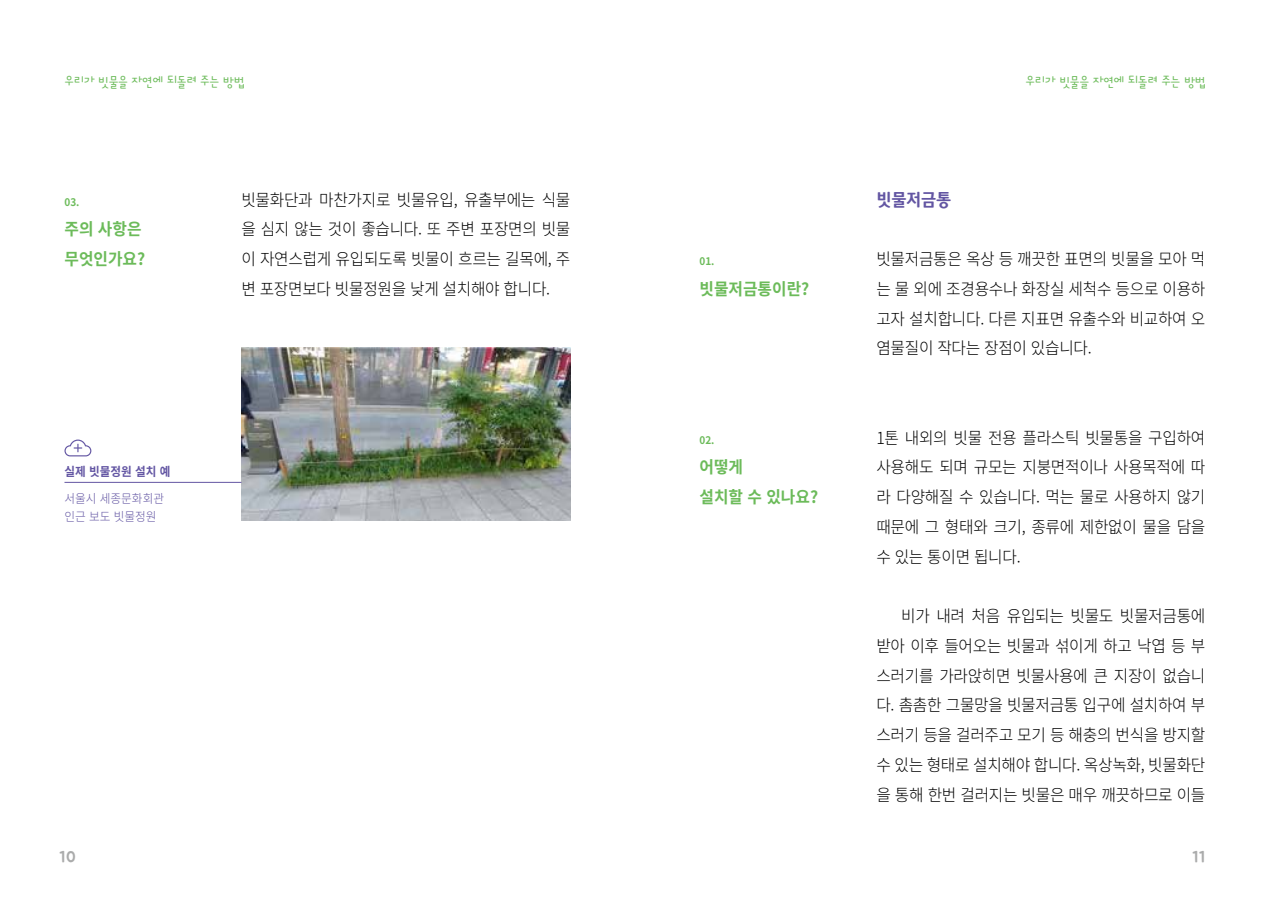
<style>
.page{position:relative;width:1270px;height:903px;background:#fff}
.page>*{position:absolute;margin:0;border:0;box-sizing:border-box;transform-origin:0 0}
.t1{font:17.5px "Rix J Gulim B";letter-spacing:-.02em;color:#6356a3}
.t2{font:300 16.62px/29.8px "Noto Sans KR";letter-spacing:-.02em;color:#000;text-align:justify;scale:.95 1}
.t3{font:700 16.62px/29.8px "Noto Sans KR";color:#6cbb5a;scale:.95 1}
.t4{font:15.75px "BMJUA";color:#aaabab}
.t5{font:14px "Korean EASG R";letter-spacing:-.02em;color:#6cbb5a}
.t6{font:300 12.25px/17.5px "Noto Sans KR";color:#6356a3;scale:.95 1}
.t7{font:700 12.25px "Noto Sans KR";color:#6356a3;scale:.95 1}
.t8{font:700 10.5px "Noto Sans KR";color:#6cbb5a;scale:.95 1}
</style>
<div class="page">
<img style="left:241px;top:347px;width:329px;height:174px">
<hr style="left:64px;top:482px;width:177px;height:1px;background:#6356a3">
<svg style="left:64px;top:439px;width:27px;height:17px"></svg>
<p class="t5" style="left:64px;top:74px;width:181px">우리가 빗물을 자연에 되돌려 주는 방법</p>
<p class="t5" style="left:1026px;top:74px;width:181px">우리가 빗물을 자연에 되돌려 주는 방법</p>
<p class="t8" style="left:64px;top:196px;width:17px">03.</p>
<p class="t3" style="left:64px;top:215px;width:87px">주의 사항은 무엇인가요?</p>
<p class="t7" style="left:64px;top:465px;width:113px">실제 빗물정원 설치 예</p>
<p class="t6" style="left:64px;top:490px;width:106px">서울시 세종문화회관 인근 보도 빗물정원</p>
<p class="t2" style="left:241px;top:185px;width:348px">빗물화단과 마찬가지로 빗물유입, 유출부에는 식물 을 심지 않는 것이 좋습니다. 또 주변 포장면의 빗물 이 자연스럽게 유입되도록 빗물이 흐르는 길목에, 주 변 포장면보다 빗물정원을 낮게 설치해야 합니다.</p>
<p class="t8" style="left:699px;top:255px;width:17px">01.</p>
<p class="t3" style="left:699px;top:274px;width:117px">빗물저금통이란?</p>
<p class="t8" style="left:699px;top:434px;width:17px">02.</p>
<p class="t3" style="left:699px;top:453px;width:126px">어떻게<br>설치할 수 있나요?</p>
<p class="t1" style="left:876px;top:190px;width:77px">빗물저금통</p>
<p class="t2" style="left:876px;top:244px;width:348px">빗물저금통은 옥상 등 깨끗한 표면의 빗물을 모아 먹 는 물 외에 조경용수나 화장실 세척수 등으로 이용하 고자 설치합니다. 다른 지표면 유출수와 비교하여 오 염물질이 작다는 장점이 있습니다.</p>
<p class="t2" style="left:876px;top:423px;width:348px">1톤 내외의 빗물 전용 플라스틱 빗물통을 구입하여 사용해도 되며 규모는 지붕면적이나 사용목적에 따 라 다양해질 수 있습니다. 먹는 물로 사용하지 않기 때문에 그 형태와 크기, 종류에 제한없이 물을 담을 수 있는 통이면 됩니다.</p>
<p class="t2" style="left:876px;top:601px;width:348px;text-indent:25px">비가 내려 처음 유입되는 빗물도 빗물저금통에 받아 이후 들어오는 빗물과 섞이게 하고 낙엽 등 부 스러기를 가라앉히면 빗물사용에 큰 지장이 없습니 다. 촘촘한 그물망을 빗물저금통 입구에 설치하여 부 스러기 등을 걸러주고 모기 등 해충의 번식을 방지할 수 있는 형태로 설치해야 합니다. 옥상녹화, 빗물화단 을 통해 한번 걸러지는 빗물은 매우 깨끗하므로 이들</p>
<p class="t4" style="left:60px;top:849px;width:18px">10</p>
<p class="t4" style="left:1192px;top:849px;width:14px">11</p>
</div>
